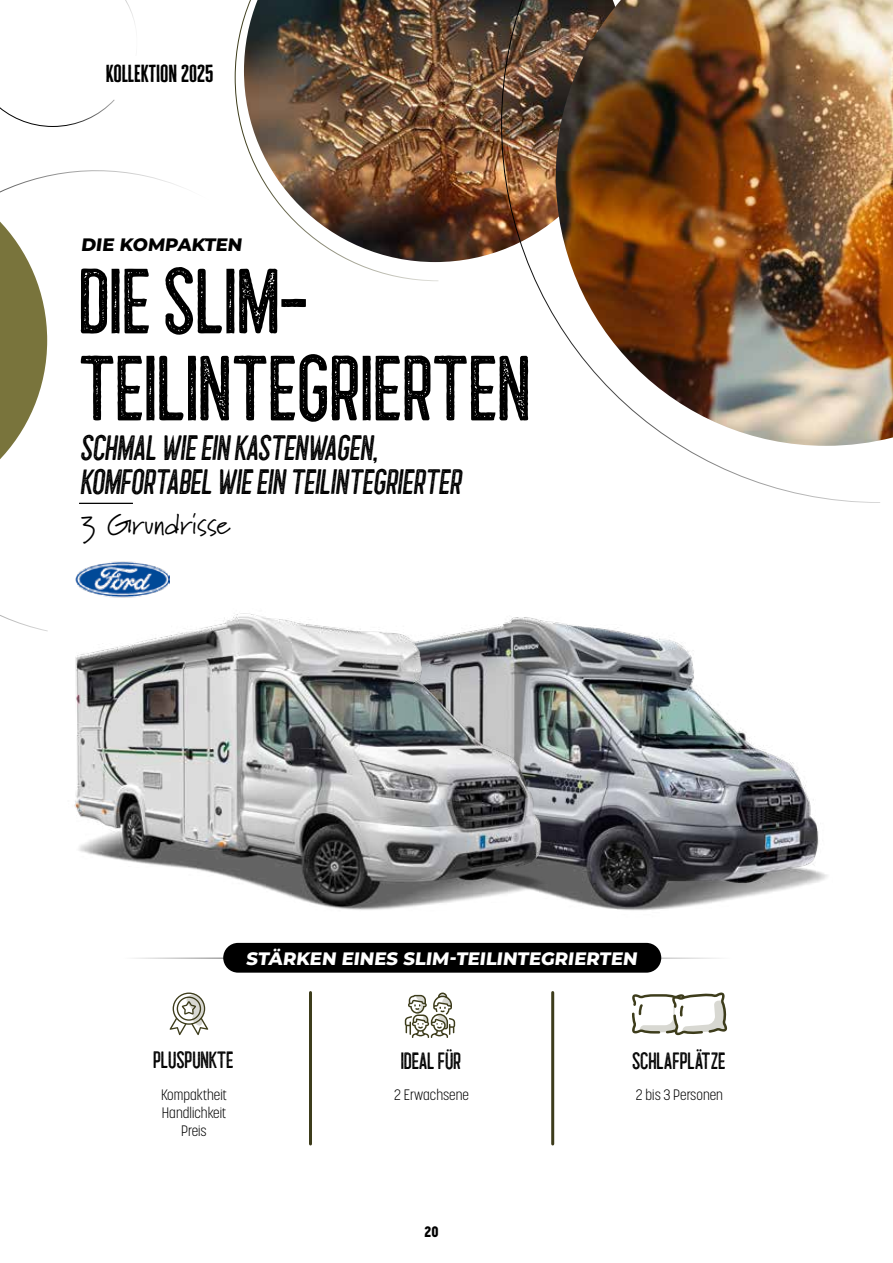
<style>
.page{position:relative;width:893px;height:1263px;background:#fff}
.page>*{position:absolute;margin:0;border:0;box-sizing:border-box;transform-origin:0 0}
.t1{font:88.35px/87px "Hillstown Condensed Aged";color:#000}
.t2{font:33.75px/33.9px "Hillstown Condensed Aged";color:#000}
.t3{font:28.8px "Marydale";color:#000}
.t4{font:22.5px "Hillstown Condensed Aged";color:#000}
.t5{font:20.1px "Cheddar Gothic Sans";color:#000}
.t6{font:800 18px "Montserrat";color:#fff}
.t7{font:800 18px "Montserrat";color:#000}
.t8{font:300 15px/18px "Korolev Condensed";color:#000;text-align:center}
.t9{font:800 15px "Korolev Condensed";color:#000}
</style>
<div class="page">
<svg style="left:0;top:0;width:135px;height:127px"></svg>
<hr style="left:309px;top:992px;width:3px;height:152px;background:#3d3c1b">
<hr style="left:551px;top:992px;width:3px;height:152px;background:#3d3c1b">
<img style="left:234px;top:0;width:267px;height:281px">
<img style="left:501px;top:0;width:379px;height:503px">
<svg style="left:0;top:170px;width:183px;height:461px"></svg>
<img style="left:556px;top:0;width:337px;height:446px">
<svg style="left:632px;top:992px;width:95px;height:43px"></svg>
<svg style="left:170px;top:992px;width:38px;height:43px"></svg>
<svg style="left:405px;top:992px;width:50px;height:46px"></svg>
<img style="left:75px;top:553px;width:95px;height:39px">
<img style="left:315px;top:623px;width:513px;height:327px">
<img style="left:50px;top:592px;width:513px;height:338px">
<hr style="left:79px;top:503px;width:54px;height:1px;background:#000">
<hr style="left:500px;top:958px;width:232px;height:1px;background:#000">
<hr style="left:123px;top:958px;width:183px;height:1px;background:#000">
<div style="left:223px;top:943px;width:438px;height:30px;background:#000;border-radius:15px"></div>
<p class="t5" style="left:106px;top:61px;width:109px">KOLLEKTION 2025</p>
<p class="t7" style="left:81px;top:232px;width:166px">DIE KOMPAKTEN</p>
<h1 class="t1" style="left:81px;top:256px;width:454px">DIE SLIM-<br>TEILINTEGRIERTEN</h1>
<p class="t2" style="left:81px;top:430px;width:387px">SCHMAL WIE EIN KASTENWAGEN,<br>KOMFORTABEL WIE EIN TEILINTEGRIERTER</p>
<p class="t3" style="left:81px;top:507px;width:151px">3 Grundrisse</p>
<p class="t6" style="left:246px;top:945px;width:395px">STÄRKEN EINES SLIM-TEILINTEGRIERTEN</p>
<p class="t4" style="left:154px;top:1047px;width:82px">PLUSPUNKTE</p>
<p class="t8" style="left:161px;top:1086px;width:67px">Kompaktheit<br>Handlichkeit<br>Preis</p>
<p class="t4" style="left:401px;top:1048px;width:62px">IDEAL FÜR</p>
<p class="t8" style="left:394px;top:1086px;width:76px">2 Erwachsene</p>
<p class="t4" style="left:633px;top:1048px;width:95px">SCHLAFPLÄTZE</p>
<p class="t8" style="left:636px;top:1086px;width:89px">2 bis 3 Personen</p>
<p class="t9" style="left:425px;top:1222px;width:16px">20</p>
</div>
